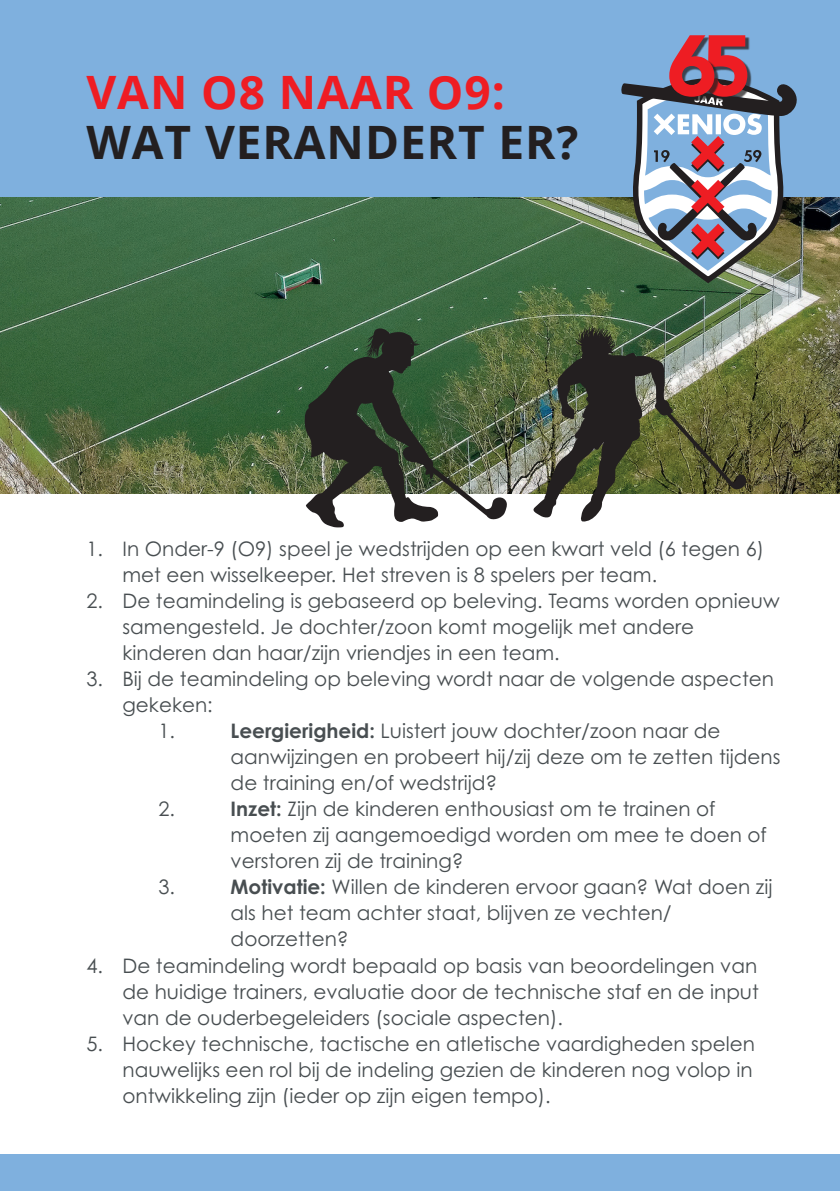
<style>
.page{position:relative;width:840px;height:1191px;background:#fff}
.page>*{position:absolute;margin:0;border:0;box-sizing:border-box;transform-origin:0 0}
.t1{font:700 46px "Open Sans";letter-spacing:.02em;color:#231f20}
.t2{font:700 46px "Open Sans";letter-spacing:.02em;color:#ee1d23}
.t3{font:20px/26px "Century Gothic Pro";color:#484e51}
.s1{font-weight:700}
</style>
<div class="page">
<img style="left:0;top:196px;width:839px;height:297px">
<div style="left:0;top:0;width:839px;height:196px;background:#7fb0de"></div>
<div style="left:0;top:1154px;width:839px;height:37px;background:#7fb0de"></div>
<img style="left:532px;top:326px;width:214px;height:196px">
<svg style="left:304px;top:327px;width:203px;height:200px"></svg>
<svg style="left:628px;top:280px;width:162px;height:7px"></svg>
<svg style="left:620px;top:35px;width:178px;height:245px"></svg>
<h1 class="t2" style="left:86px;top:60px;width:419px">VAN O8 NAAR O9:</h1>
<h1 class="t1" style="left:86px;top:110px;width:493px">WAT VERANDERT ER?</h1>
<p class="t3" style="left:122px;top:536px;width:642px;text-indent:-36px">1. In Onder-9 (O9) speel je wedstrijden op een kwart veld (6 tegen 6) met een wisselkeeper. Het streven is 8 spelers per team.</p>
<p class="t3" style="left:122px;top:588px;width:658px;text-indent:-36px">2. De teamindeling is gebaseerd op beleving. Teams worden opnieuw samengesteld. Je dochter/zoon komt mogelijk met andere kinderen dan haar/zijn vriendjes in een team.</p>
<p class="t3" style="left:86px;top:666px;width:688px">3. Bij de teamindeling op beleving wordt naar de volgende aspecten</p>
<p class="t3" style="left:122px;top:692px;width:92px">gekeken:</p>
<p class="t3" style="left:158px;top:718px;width:18px">1.</p>
<p class="t3" style="left:230px;top:718px;width:551px"><span class="s1">Leergierigheid:</span> Luistert jouw dochter/zoon naar de aanwijzingen en probeert hij/zij deze om te zetten tijdens de training en/of wedstrijd?</p>
<p class="t3" style="left:158px;top:796px;width:18px">2.</p>
<p class="t3" style="left:230px;top:796px;width:537px"><span class="s1">Inzet:</span> Zijn de kinderen enthousiast om te trainen of moeten zij aangemoedigd worden om mee te doen of verstoren zij de training?</p>
<p class="t3" style="left:158px;top:874px;width:18px">3.</p>
<p class="t3" style="left:230px;top:874px;width:543px"><span class="s1">Motivatie:</span> Willen de kinderen ervoor gaan? Wat doen zij als het team achter staat, blijven ze vechten/ doorzetten?</p>
<p class="t3" style="left:122px;top:952px;width:637px;text-align:justify;text-indent:-36px">4. De teamindeling wordt bepaald op basis van beoordelingen van de huidige trainers, evaluatie door de technische staf en de input van de ouderbegeleiders (sociale aspecten).</p>
<p class="t3" style="left:122px;top:1030px;width:633px;text-align:justify;text-indent:-36px">5. Hockey technische, tactische en atletische vaardigheden spelen nauwelijks een rol bij de indeling gezien de kinderen nog volop in ontwikkeling zijn (ieder op zijn eigen tempo).</p>
</div>
